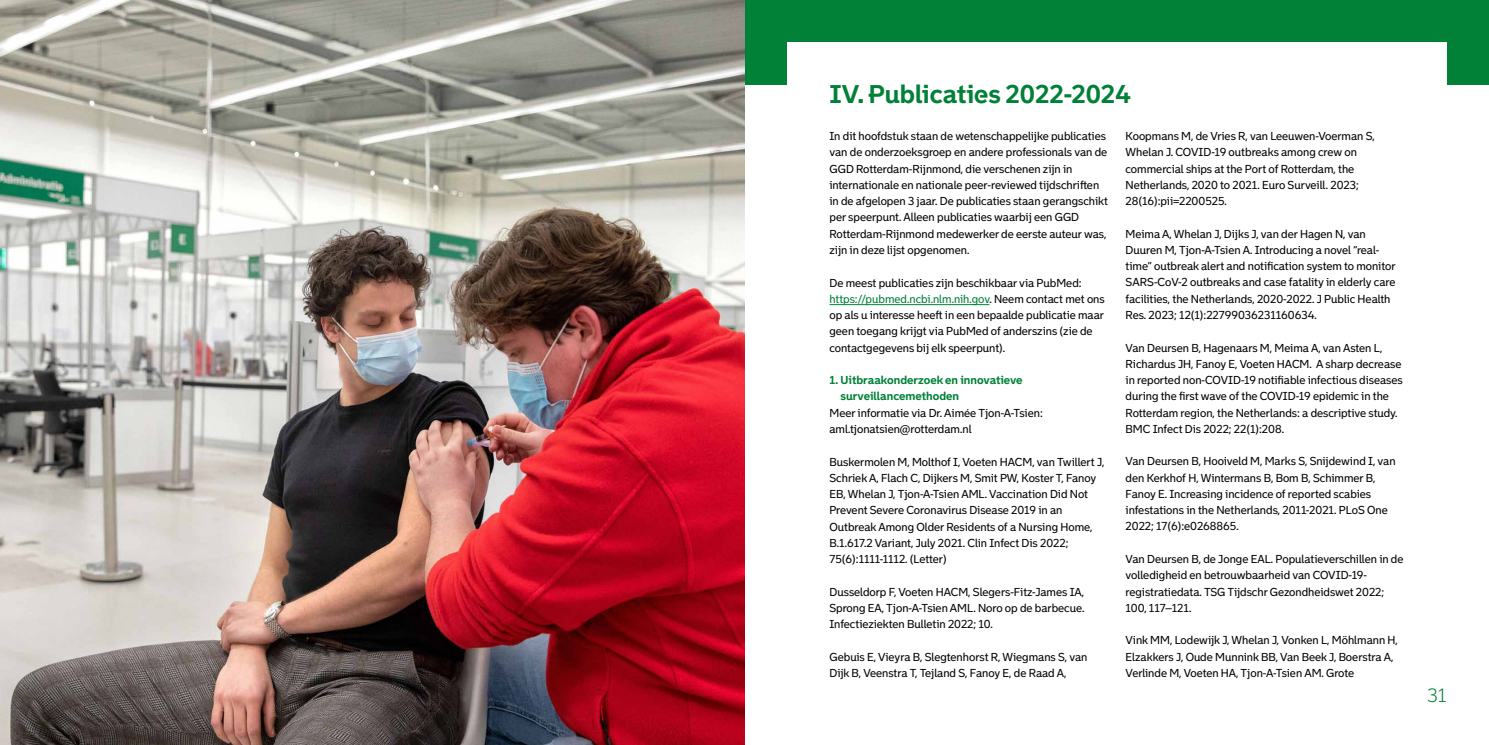
<style>
.page{position:relative;width:1489px;height:745px;background:#fff}
.page>*{position:absolute;margin:0;border:0;box-sizing:border-box;transform-origin:0 0}
.Kop_20{font:25px "Bolder Heading";color:#008137}
.t1{font:300 18.75px "Bolder";color:#008137}
.Brood_9_13{font:11.25px/16.2px "Bolder";color:#000}
.Intro_groen_9_13{font:700 11.25px/16.2px "Bolder";color:#008137}
.s1{color:#008137}
</style>
<div class="page">
<div style="left:744px;top:0;width:744px;height:85px;background:#008137"></div>
<div style="left:787px;top:42px;width:659px;height:65px;background:#fff"></div>
<img style="left:0;top:0;width:744px;height:744px">
<hr style="left:829px;top:304px;width:160px;height:1px;background:#008137">
<h3 class="Kop_20" style="left:829px;top:79px;width:303px">IV. Publicaties 2022-2024</h3>
<p class="Brood_9_13" style="left:829px;top:128px;width:280px">In dit hoofdstuk staan de wetenschappelijke publicaties van de onderzoeksgroep en andere professionals van de GGD Rotterdam-Rijnmond, die verschenen zijn in internationale en nationale peer-reviewed tijdschriften in de afgelopen 3 jaar. De publicaties staan gerangschikt per speerpunt. Alleen publicaties waarbij een GGD Rotterdam-Rijnmond medewerker de eerste auteur was, zijn in deze lijst opgenomen.</p>
<p class="Brood_9_13" style="left:829px;top:274px;width:277px">De meest publicaties zijn beschikbaar via PubMed: <span class="s1">https://pubmed.ncbi.nlm.nih.gov</span>. Neem contact met ons op als u interesse heeft in een bepaalde publicatie maar geen toegang krijgt via PubMed of anderszins (zie de contactgegevens bij elk speerpunt).</p>
<p class="Intro_groen_9_13" style="left:840px;top:371px;width:183px;text-indent:-11px">1. Uitbraakonderzoek en innovatieve surveillancemethoden</p>
<p class="Brood_9_13" style="left:829px;top:404px;width:215px">Meer informatie via Dr. Aimée Tjon-A-Tsien: aml.tjonatsien@rotterdam.nl</p>
<p class="Brood_9_13" style="left:829px;top:453px;width:276px">Buskermolen M, Molthof I, Voeten HACM, van Twillert J, Schriek A, Flach C, Dijkers M, Smit PW, Koster T, Fanoy EB, Whelan J, Tjon-A-Tsien AML. Vaccination Did Not Prevent Severe Coronavirus Disease 2019 in an Outbreak Among Older Residents of a Nursing Home, B.1.617.2 Variant, July 2021. Clin Infect Dis 2022; 75(6):1111-1112. (Letter)</p>
<p class="Brood_9_13" style="left:829px;top:583px;width:256px;text-align:justify">Dusseldorp F, Voeten HACM, Slegers-Fitz-James IA, Sprong EA, Tjon-A-Tsien AML. Noro op de barbecue.<br>Infectieziekten Bulletin 2022; 10.</p>
<p class="Brood_9_13" style="left:829px;top:648px;width:259px">Gebuis E, Vieyra B, Slegtenhorst R, Wiegmans S, van<br>Dijk B, Veenstra T, Tejland S, Fanoy E, de Raad A,</p>
<p class="Brood_9_13" style="left:1125px;top:128px;width:251px">Koopmans M, de Vries R, van Leeuwen-Voerman S, Whelan J. COVID-19 outbreaks among crew on commercial ships at the Port of Rotterdam, the Netherlands, 2020 to 2021. Euro Surveill. 2023; 28(16):pii=2200525.</p>
<p class="Brood_9_13" style="left:1125px;top:225px;width:271px">Meima A, Whelan J, Dijks J, van der Hagen N, van Duuren M, Tjon-A-Tsien A. Introducing a novel “real&shy;time” outbreak alert and notification system to monitor SARS-CoV-2 outbreaks and case fatality in elderly care facilities, the Netherlands, 2020-2022. J Public Health Res. 2023; 12(1):22799036231160634.</p>
<p class="Brood_9_13" style="left:1125px;top:339px;width:278px">Van Deursen B, Hagenaars M, Meima A, van Asten L, Richardus JH, Fanoy E, Voeten HACM. A sharp decrease in reported non-COVID-19 notifiable infectious diseases during the first wave of the COVID-19 epidemic in the Rotterdam region, the Netherlands: a descriptive study.<br>BMC Infect Dis 2022; 22(1):208.</p>
<p class="Brood_9_13" style="left:1125px;top:453px;width:271px">Van Deursen B, Hooiveld M, Marks S, Snijdewind I, van den Kerkhof H, Wintermans B, Bom B, Schimmer B, Fanoy E. Increasing incidence of reported scabies infestations in the Netherlands, 2011-2021. PLoS One 2022; 17(6):e0268865.</p>
<p class="Brood_9_13" style="left:1125px;top:550px;width:279px">Van Deursen B, de Jonge EAL. Populatieverschillen in de volledigheid en betrouwbaarheid van COVID-19- registratiedata. TSG Tijdschr Gezondheidswet 2022; 100, 117–121.</p>
<p class="Brood_9_13" style="left:1125px;top:631px;width:274px">Vink MM, Lodewijk J, Whelan J, Vonken L, Möhlmann H,<br>Elzakkers J, Oude Munnink BB, Van Beek J, Boerstra A,<br>Verlinde M, Voeten HA, Tjon-A-Tsien AM. Grote</p>
<h2 class="t1" style="left:1427px;top:684px;width:20px">31</h2>
</div>
